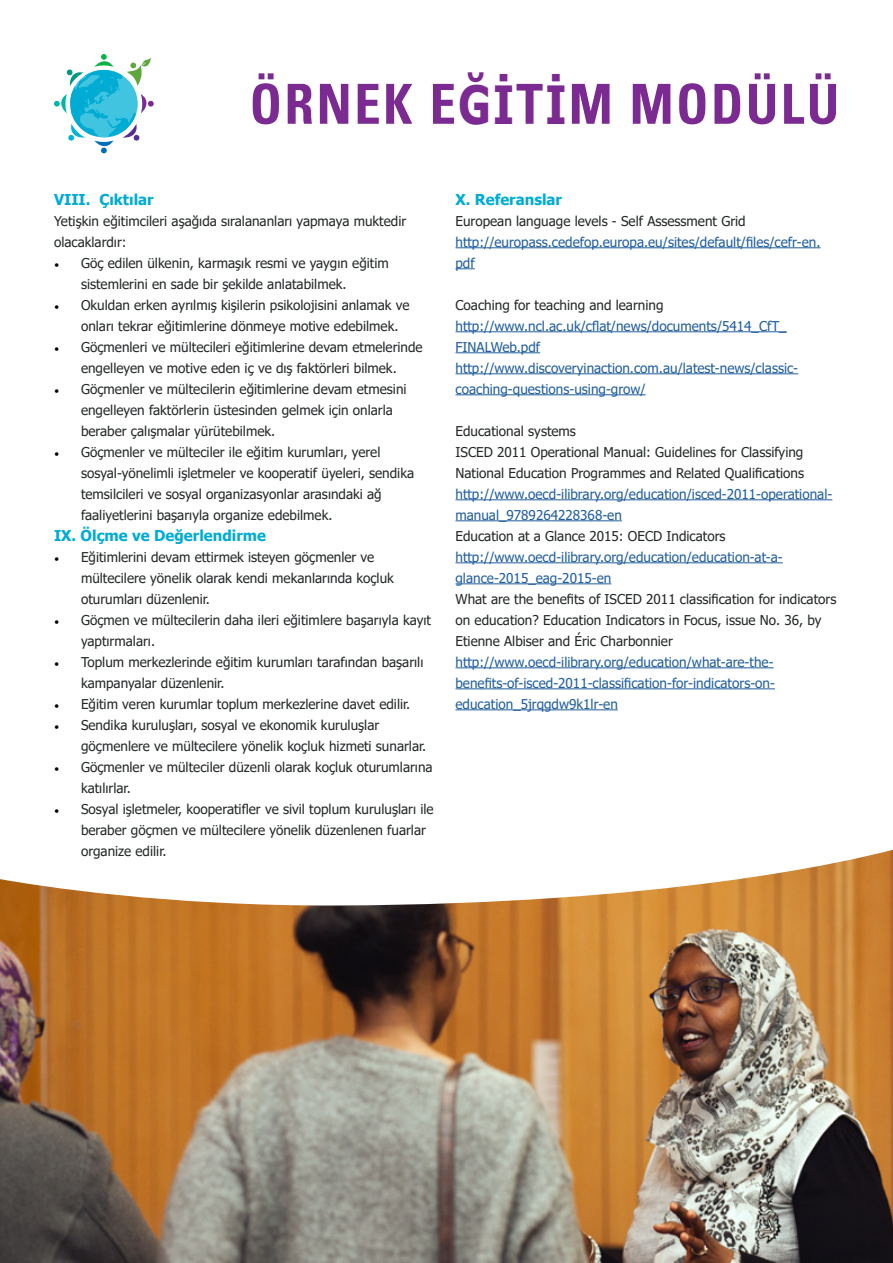
<style>
.page{position:relative;width:893px;height:1263px;background:#fff}
.page>*{position:absolute;margin:0;border:0;box-sizing:border-box;transform-origin:0 0}
.t1{font:700 condensed 55.5px "Univers";letter-spacing:.05em;color:#7a2a90;scale:.95 1}
.t2{font:700 15px "Tahoma";color:#00acd4}
.t3{font:13.5px/21px "Tahoma";color:#252829}
.t4{font:13.5px/21px "Tahoma";color:#215e9e}
.s1{font-family:"Tahoma";font-stretch:normal;font-size:52.5px}
.s2{font-family:"Minion Pro";color:#000}
</style>
<div class="page">
<svg style="left:54px;top:54px;width:100px;height:99px"></svg>
<img style="left:0;top:850px;width:893px;height:413px">
<hr style="left:455px;top:247px;width:365px;height:1px;background:#215e9e">
<svg style="left:455px;top:268px;width:20px;height:1px"></svg>
<hr style="left:455px;top:331px;width:332px;height:1px;background:#215e9e">
<hr style="left:455px;top:352px;width:85px;height:1px;background:#215e9e">
<hr style="left:455px;top:373px;width:343px;height:1px;background:#215e9e">
<hr style="left:455px;top:394px;width:191px;height:1px;background:#215e9e">
<hr style="left:455px;top:499px;width:377px;height:1px;background:#215e9e">
<hr style="left:455px;top:520px;width:167px;height:1px;background:#215e9e">
<hr style="left:455px;top:562px;width:328px;height:1px;background:#215e9e">
<hr style="left:455px;top:583px;width:156px;height:1px;background:#215e9e">
<hr style="left:455px;top:667px;width:319px;height:1px;background:#215e9e">
<hr style="left:455px;top:688px;width:320px;height:1px;background:#215e9e">
<hr style="left:455px;top:709px;width:163px;height:1px;background:#215e9e">
<h1 class="t1" style="left:250px;top:70px;width:622px">ÖRNEK E<span class="s1">Ğİ</span>T<span class="s1">İ</span>M MODÜLÜ</h1>
<p class="t2" style="left:54px;top:189px;width:101px">VIII. Çıktılar</p>
<p class="t3" style="left:54px;top:211px;width:354px">Yetişkin eğitimcileri aşağıda sıralananları yapmaya muktedir olacaklardır:</p>
<p class="t3" style="left:81px;top:253px;width:309px;text-indent:-27px"><span class="s2">•</span> Göç edilen ülkenin, karmaşık resmi ve yaygın eğitim sistemlerini en sade bir şekilde anlatabilmek.</p>
<p class="t3" style="left:81px;top:295px;width:330px;text-indent:-27px"><span class="s2">•</span> Okuldan erken ayrılmış kişilerin psikolojisini anlamak ve onları tekrar eğitimlerine dönmeye motive edebilmek.</p>
<p class="t3" style="left:54px;top:337px;width:370px;text-align:center"><span class="s2">•</span> Göçmenleri ve mültecileri eğitimlerine devam etmelerinde engelleyen ve motive eden iç ve dış faktörleri bilmek.</p>
<p class="t3" style="left:81px;top:379px;width:327px;text-indent:-27px"><span class="s2">•</span> Göçmenler ve mültecilerin eğitimlerine devam etmesini engelleyen faktörlerin üstesinden gelmek için onlarla beraber çalışmalar yürütebilmek.</p>
<p class="t3" style="left:81px;top:442px;width:335px;text-indent:-27px"><span class="s2">•</span> Göçmenler ve mülteciler ile eğitim kurumları, yerel sosyal-yönelimli işletmeler ve kooperatif üyeleri, sendika temsilcileri ve sosyal organizasyonlar arasındaki ağ faaliyetlerini başarıyla organize edebilmek.</p>
<p class="t2" style="left:54px;top:525px;width:214px">IX. Ölçme ve Değerlendirme</p>
<p class="t3" style="left:81px;top:547px;width:314px;text-indent:-27px"><span class="s2">•</span> Eğitimlerini devam ettirmek isteyen göçmenler ve mültecilere yönelik olarak kendi mekanlarında koçluk oturumları düzenlenir.</p>
<p class="t3" style="left:81px;top:610px;width:352px;text-indent:-27px"><span class="s2">•</span> Göçmen ve mültecilerin daha ileri eğitimlere başarıyla kayıt yaptırmaları.</p>
<p class="t3" style="left:81px;top:652px;width:344px;text-indent:-27px"><span class="s2">•</span> Toplum merkezlerinde eğitim kurumları tarafından başarılı kampanyalar düzenlenir.</p>
<p class="t3" style="left:54px;top:694px;width:358px"><span class="s2">•</span> Eğitim veren kurumlar toplum merkezlerine davet edilir.</p>
<p class="t3" style="left:81px;top:715px;width:347px;text-indent:-27px"><span class="s2">•</span> Sendika kuruluşları, sosyal ve ekonomik kuruluşlar göçmenlere ve mültecilere yönelik koçluk hizmeti sunarlar.</p>
<p class="t3" style="left:81px;top:757px;width:353px;text-indent:-27px"><span class="s2">•</span> Göçmenler ve mülteciler düzenli olarak koçluk oturumlarına katılırlar.</p>
<p class="t3" style="left:81px;top:799px;width:354px;text-indent:-27px"><span class="s2">•</span> Sosyal işletmeler, kooperatifler ve sivil toplum kuruluşları ile beraber göçmen ve mültecilere yönelik düzenlenen fuarlar organize edilir.</p>
<p class="t2" style="left:455px;top:189px;width:108px">X. Referanslar</p>
<p class="t3" style="left:455px;top:211px;width:292px">European language levels - Self Assessment Grid</p>
<p class="t4" style="left:455px;top:232px;width:367px">http://europass.cedefop.europa.eu/sites/default/files/cefr-en. pdf</p>
<p class="t3" style="left:455px;top:295px;width:210px">Coaching for teaching and learning</p>
<p class="t4" style="left:455px;top:316px;width:344px">http://www.ncl.ac.uk/cflat/news/documents/5414_CfT_ FINALWeb.pdf http://www.discoveryinaction.com.au/latest-news/classic&shy;coaching-questions-using-grow/</p>
<p class="t3" style="left:455px;top:421px;width:350px">Educational systems<br>ISCED 2011 Operational Manual: Guidelines for Classifying<br>National Education Programmes and Related Qualifications</p>
<p class="t4" style="left:455px;top:484px;width:378px">http://www.oecd-ilibrary.org/education/isced-2011-operational&shy;manual_9789264228368-en</p>
<p class="t3" style="left:455px;top:526px;width:272px">Education at a Glance 2015: OECD Indicators</p>
<p class="t4" style="left:455px;top:547px;width:329px">http://www.oecd-ilibrary.org/education/education-at-a&shy;glance-2015_eag-2015-en</p>
<p class="t3" style="left:455px;top:589px;width:382px">What are the benefits of ISCED 2011 classification for indicators on education? Education Indicators in Focus, issue No. 36, by<br>Etienne Albiser and Éric Charbonnier</p>
<p class="t4" style="left:455px;top:652px;width:321px;text-align:justify">http://www.oecd-ilibrary.org/education/what-are-the&shy;benefits-of-isced-2011-classification-for-indicators-on&shy;education_5jrqgdw9k1lr-en</p>
</div>
